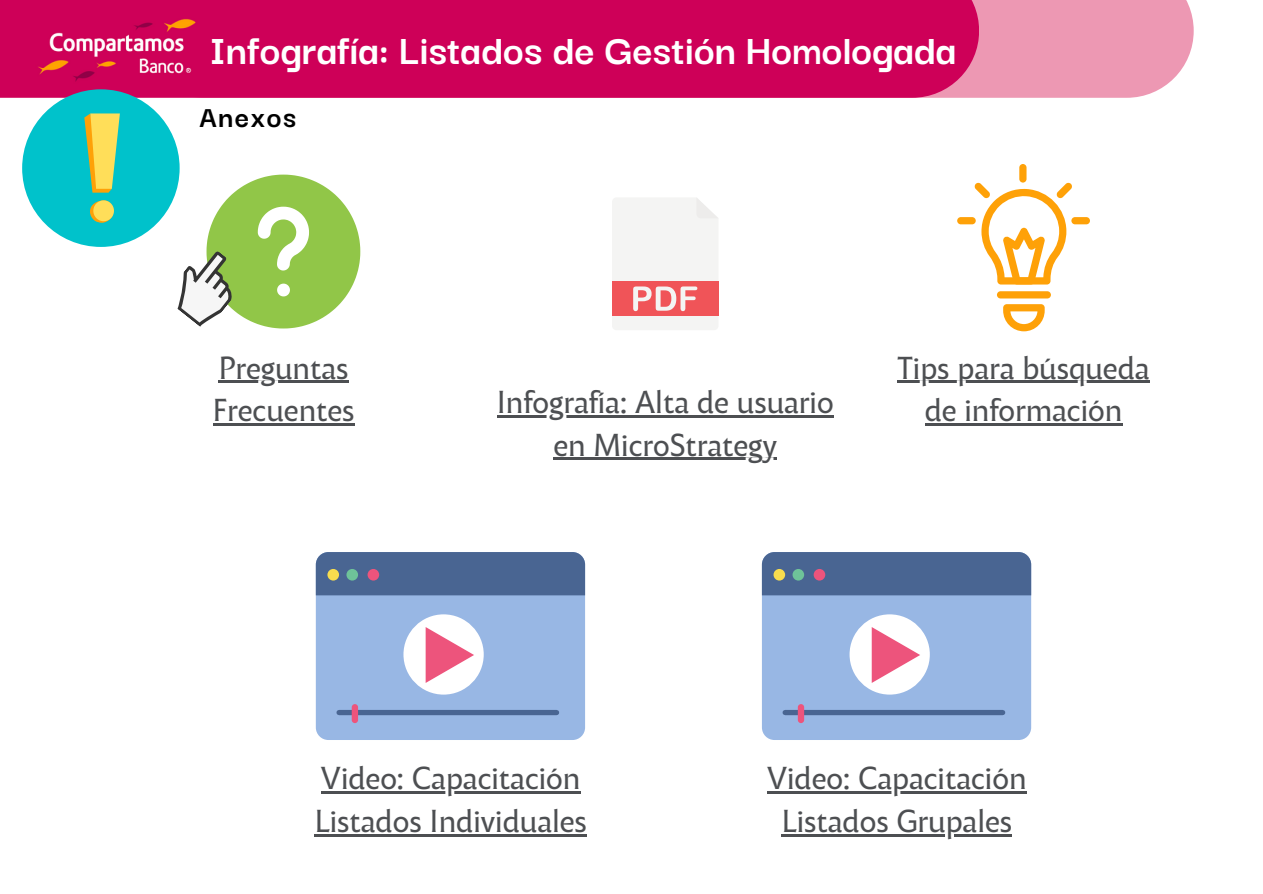
<style>
.page{position:relative;width:1263px;height:894px;background:#fff}
.page>*{position:absolute;margin:0;border:0;box-sizing:border-box;transform-origin:0 0}
.t1{font:700 44.4px "Darker Grotesque";color:#fff}
.t2{font:700 31.65px "Darker Grotesque";letter-spacing:.05em;color:#000}
.t3{font:30.75px/42.8px "Malik";color:#4d4f52;text-align:center}
</style>
<div class="page">
<svg style="left:612px;top:198px;width:106px;height:132px"></svg>
<hr style="left:497px;top:415px;width:337px;height:2px;background:#4d4f52">
<hr style="left:553px;top:457px;width:224px;height:3px;background:#4d4f52">
<hr style="left:218px;top:380px;width:130px;height:3px;background:#4d4f52">
<hr style="left:212px;top:423px;width:142px;height:2px;background:#4d4f52">
<svg style="left:163px;top:174px;width:197px;height:155px"></svg>
<div style="left:1019px;top:164px;width:7px;height:18px;background:#fea108;border-radius:4px"></div>
<div style="left:1071px;top:217px;width:19px;height:7px;background:#fea108;border-radius:4px"></div>
<div style="left:957px;top:217px;width:19px;height:7px;background:#fea108;border-radius:4px"></div>
<div style="left:997px;top:291px;width:54px;height:7px;background:#fea108;border-radius:4px"></div>
<svg style="left:1003px;top:304px;width:42px;height:27px"></svg>
<svg style="left:974px;top:182px;width:98px;height:102px"></svg>
<hr style="left:897px;top:380px;width:253px;height:3px;background:#4d4f52">
<hr style="left:925px;top:423px;width:197px;height:2px;background:#4d4f52">
<div style="left:979px;top:0;width:215px;height:98px;background:#ed98b3"></div>
<div style="left:0;top:0;width:979px;height:98px;background:#ce0058"></div>
<div style="left:316px;top:552px;width:269px;height:187px;background:#98b7e4;border-radius:13px"></div>
<div style="left:316px;top:552px;width:269px;height:43px;background:#496592"></div>
<div style="left:327px;top:568px;width:12px;height:12px;background:#f8dd4e;border-radius:50%"></div>
<div style="left:346px;top:568px;width:12px;height:12px;background:#6ec399;border-radius:50%"></div>
<div style="left:368px;top:568px;width:11px;height:12px;background:#ed547c;border-radius:50%"></div>
<div style="left:339px;top:709px;width:218px;height:6px;background:#496592"></div>
<div style="left:403px;top:614px;width:81px;height:80px;background:#fff;border-radius:50%"></div>
<svg style="left:426px;top:627px;width:48px;height:55px"></svg>
<div style="left:352px;top:704px;width:6px;height:19px;background:#ed547c;border-radius:3px"></div>
<hr style="left:321px;top:791px;width:259px;height:2px;background:#4d4f52">
<hr style="left:314px;top:834px;width:273px;height:2px;background:#4d4f52">
<div style="left:762px;top:552px;width:269px;height:187px;background:#98b7e4;border-radius:13px"></div>
<div style="left:762px;top:552px;width:269px;height:43px;background:#496592"></div>
<div style="left:773px;top:568px;width:12px;height:12px;background:#f8dd4e;border-radius:50%"></div>
<div style="left:792px;top:568px;width:12px;height:12px;background:#6ec399;border-radius:50%"></div>
<div style="left:814px;top:568px;width:11px;height:12px;background:#ed547c;border-radius:50%"></div>
<div style="left:785px;top:709px;width:218px;height:6px;background:#496592"></div>
<div style="left:849px;top:614px;width:81px;height:80px;background:#fff;border-radius:50%"></div>
<svg style="left:872px;top:627px;width:48px;height:55px"></svg>
<div style="left:798px;top:704px;width:6px;height:19px;background:#ed547c;border-radius:3px"></div>
<hr style="left:767px;top:791px;width:259px;height:2px;background:#4d4f52">
<hr style="left:781px;top:834px;width:231px;height:2px;background:#4d4f52">
<img style="left:32px;top:9px;width:168px;height:78px">
<div style="left:22px;top:89px;width:158px;height:158px;background:#00c2cb;border-radius:50%"></div>
<svg style="left:84px;top:113px;width:36px;height:79px"></svg>
<svg style="left:90px;top:200px;width:24px;height:22px"></svg>
<p class="t1" style="left:209px;top:17px;width:748px">Infografía: Listados de Gestión Homologada</p>
<p class="t2" style="left:199px;top:94px;width:99px">Anexos</p>
<p class="t3" style="left:212px;top:349px;width:143px;text-align:left">Preguntas<br>Frecuentes</p>
<p class="t3" style="left:897px;top:349px;width:254px">Tips para búsqueda de información</p>
<p class="t3" style="left:497px;top:383px;width:338px">Infografía: Alta de usuario en MicroStrategy</p>
<p class="t3" style="left:314px;top:759px;width:274px;text-align:left">Video: Capacitación<br>Listados Individuales</p>
<p class="t3" style="left:767px;top:759px;width:261px">Video: Capacitación<br>Listados Grupales</p>
</div>
